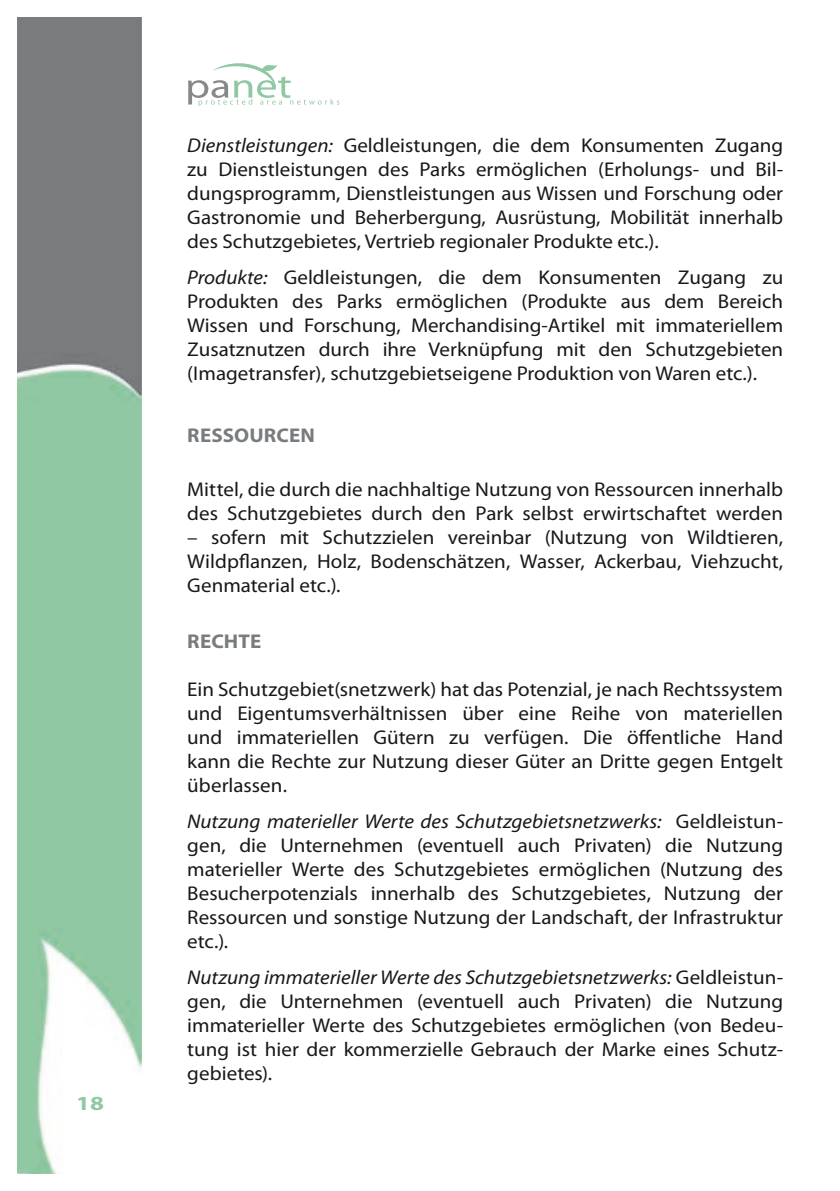
<style>
.page{position:relative;width:840px;height:1191px;background:#fff}
.page>*{position:absolute;margin:0;border:0;box-sizing:border-box;transform-origin:0 0}
.t1{font:20px/24px "Myriad Pro";color:#1a171c;text-align:justify;scale:1.05 1}
.t2{font:700 20px "Myriad Pro";letter-spacing:.005em;color:#797c7f;scale:1.05 1}
.t3{font:700 20px "Myriad Pro";color:#8fc8a3;scale:1.25 1}
.s1{font-style:italic}
</style>
<div class="page">
<img style="left:17px;top:17px;width:125px;height:1157px">
<svg style="left:188px;top:63px;width:151px;height:43px"></svg>
<p class="t3" style="left:76px;top:1089px;width:24px">18</p>
<p class="t1" style="left:187px;top:133px;width:568px"><span class="s1">Dienstleistungen:</span> Geldleistungen, die dem Konsumenten Zugang zu Dienstleistungen des Parks ermöglichen (Erholungs- und Bil&shy;dungsprogramm, Dienstleistungen aus Wissen und Forschung oder Gastronomie und Beherbergung, Ausrüstung, Mobilität innerhalb des Schutzgebietes, Vertrieb regionaler Produkte etc.).</p>
<p class="t1" style="left:187px;top:265px;width:568px"><span class="s1">Produkte:</span> Geldleistungen, die dem Konsumenten Zugang zu Produkten des Parks ermöglichen (Produkte aus dem Bereich Wissen und Forschung, Merchandising-Artikel mit immateriellem Zusatznutzen durch ihre Verknüpfung mit den Schutzgebieten (Imagetransfer), schutzgebietseigene Produktion von Waren etc.).</p>
<p class="t2" style="left:187px;top:422px;width:12px">RESS</p>
<p class="t2" style="left:234px;top:422px;width:79px">OURCEN</p>
<p class="t1" style="left:187px;top:477px;width:568px">Mittel, die durch die nachhaltige Nutzung von Ressourcen innerhalb des Schutzgebietes durch den Park selbst erwirtschaftet werden</p>
<p class="t1" style="left:187px;top:525px;width:568px">– sofern mit Schutzzielen vereinbar (Nutzung von Wildtieren, Wildpflanzen, Holz, Bodenschätzen, Wasser, Ackerbau, Viehzucht, Genmaterial etc.).</p>
<p class="t2" style="left:187px;top:628px;width:61px">RECHTE</p>
<p class="t1" style="left:187px;top:677px;width:568px">Ein Schutzgebiet(snetzwerk) hat das Potenzial, je nach Rechtssystem und Eigentumsverhältnissen über eine Reihe von materiellen und immateriellen Gütern zu verfügen. Die öffentliche Hand kann die Rechte zur Nutzung dieser Güter an Dritte gegen Entgelt überlassen.</p>
<p class="t1" style="left:187px;top:809px;width:568px"><span class="s1">Nutzung materieller Werte des Schutzgebietsnetzwerks:</span> Geldleistun&shy;gen, die Unternehmen (eventuell auch Privaten) die Nutzung materieller Werte des Schutzgebietes ermöglichen (Nutzung des Besucherpotenzials innerhalb des Schutzgebietes, Nutzung der Ressourcen und sonstige Nutzung der Landschaft, der Infrastruktur etc.).</p>
<p class="t1" style="left:187px;top:965px;width:568px"><span class="s1">Nutzung immaterieller Werte des Schutzgebietsnetzwerks:</span> Geldleistun&shy;gen, die Unternehmen (eventuell auch Privaten) die Nutzung immaterieller Werte des Schutzgebietes ermöglichen (von Bedeu&shy;tung ist hier der kommerzielle Gebrauch der Marke eines Schutz&shy;gebietes).</p>
</div>
